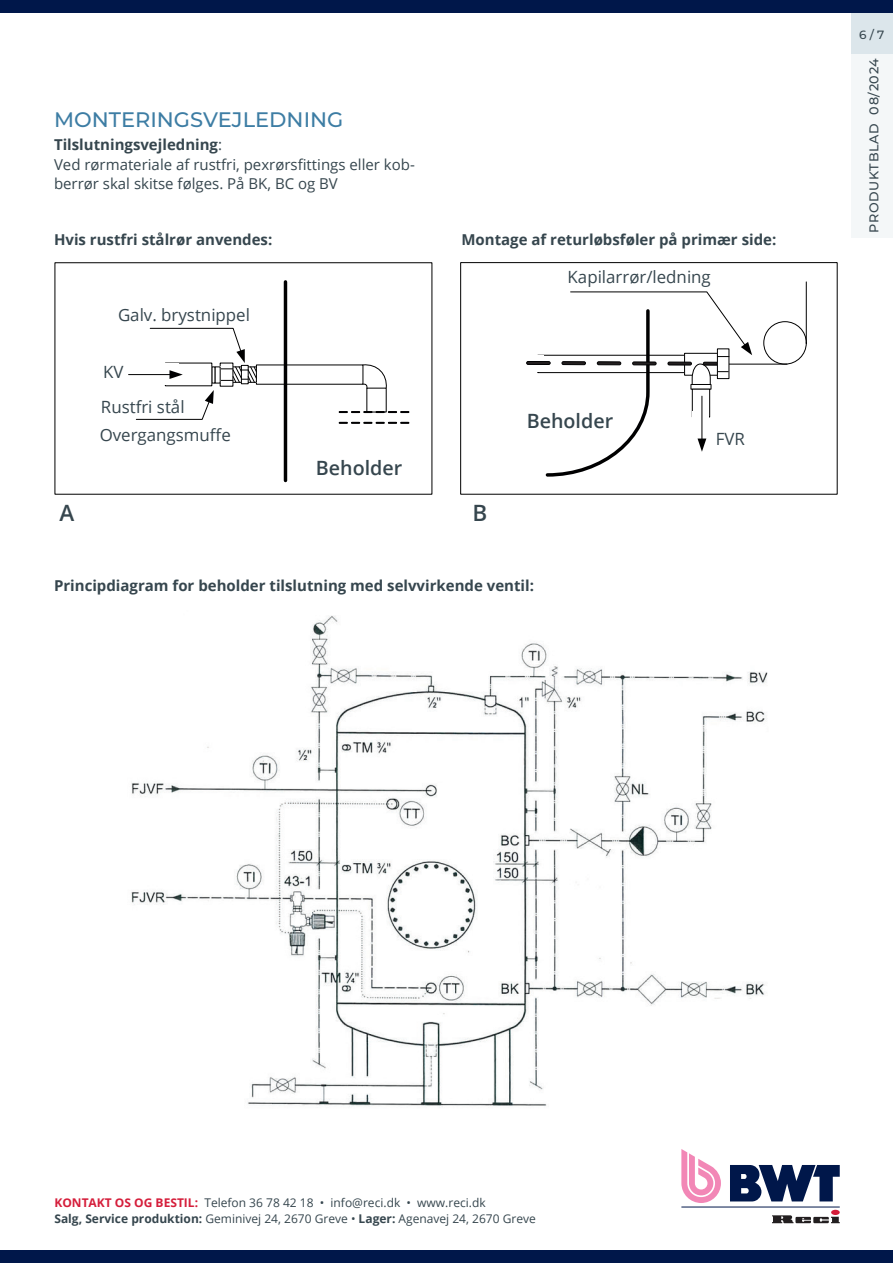
<style>
.page{position:relative;width:893px;height:1263px;background:#fff}
.page>*{position:absolute;margin:0;border:0;box-sizing:border-box;transform-origin:0 0}
.t1{font:600 22.5px "Open Sans";color:#36464e}
.t2{font:500 21px "Montserrat";color:#3d7da4}
.t3{font:600 19.65px "Open Sans";color:#36464e}
.t4{font:16.8px/36px "Open Sans";color:#36464e}
.t5{font:700 15px "Open Sans";color:#36464e}
.t6{font:15px/19.5px "Open Sans";color:#36464e}
.t7{font:500 12.75px "Montserrat";letter-spacing:.05em;color:#36464e}
.t8{font:12px/16.5px "Open Sans";color:#36464e}
.t9{font:500 12px "Montserrat";color:#36464e}
.s1{font-weight:700}
.s2{font-weight:700;color:#d51e3b}
</style>
<div class="page">
<div style="left:852px;top:54px;width:41px;height:183px;background:#f4f7f8"></div>
<div style="left:852px;top:13px;width:41px;height:41px;background:#dce6eb"></div>
<div style="left:0;top:0;width:893px;height:13px;background:#00174a"></div>
<div style="left:0;top:1250px;width:893px;height:13px;background:#00174a"></div>
<hr style="left:681px;top:1206px;width:159px;height:1px;background:#00174a">
<svg style="left:730px;top:1165px;width:110px;height:36px"></svg>
<svg style="left:681px;top:1149px;width:40px;height:54px"></svg>
<svg style="left:772px;top:1210px;width:68px;height:13px"></svg>
<hr style="left:284px;top:282px;width:3px;height:198px;background:#000001">
<svg style="left:362px;top:364px;width:25px;height:24px"></svg>
<svg style="left:339px;top:411px;width:70px;height:2px"></svg>
<svg style="left:339px;top:422px;width:70px;height:2px"></svg>
<hr style="left:129px;top:374px;width:42px;height:1px;background:#000001">
<svg style="left:136px;top:390px;width:78px;height:30px"></svg>
<div style="left:241px;top:365px;width:8px;height:19px;border:1px solid #000001"></div>
<svg style="left:149px;top:328px;width:108px;height:55px"></svg>
<div style="left:460px;top:262px;width:378px;height:233px;border:1px solid #000001"></div>
<div style="left:526px;top:361px;width:25px;height:4px;border:1px solid #000001"></div>
<div style="left:763px;top:321px;width:44px;height:43px;background:#fff;border:1px solid #000001;border-radius:50%"></div>
<hr style="left:723px;top:364px;width:64px;height:1px;background:#000001">
<hr style="left:806px;top:282px;width:1px;height:62px;background:#000001">
<svg style="left:544px;top:291px;width:208px;height:186px"></svg>
<img style="left:131px;top:615px;width:637px;height:492px">
<h2 class="t2" style="left:54px;top:105px;width:291px">MONTERINGSVEJLEDNING</h2>
<p class="t6" style="left:54px;top:135px;width:362px"><span class="s1">Tilslutningsvejledning</span>:<br>Ved rørmateriale af rustfri, pexrørsfittings eller kob&shy;berrør skal skitse følges. På BK, BC og BV</p>
<p class="t5" style="left:54px;top:229px;width:220px">Hvis rustfri stålrør anvendes:</p>
<p class="t5" style="left:461px;top:229px;width:316px">Montage af returløbsføler på primær side:</p>
<h3 class="t4" style="left:118px;top:297px;width:133px">Galv. brystnippel</h3>
<h3 class="t4" style="left:101px;top:353px;width:85px">KV<br>Rustfri stål</h3>
<h3 class="t4" style="left:100px;top:416px;width:133px">Overgangsmuffe</h3>
<h3 class="t3" style="left:316px;top:454px;width:88px">Beholder</h3>
<h1 class="t1" style="left:60px;top:498px;width:16px">A</h1>
<h1 class="t1" style="left:472px;top:498px;width:16px">B</h1>
<h3 class="t4" style="left:568px;top:259px;width:145px">Kapilarrør/ledning</h3>
<h3 class="t3" style="left:527px;top:407px;width:88px">Beholder</h3>
<h3 class="t4" style="left:716px;top:420px;width:31px">FVR</h3>
<p class="t5" style="left:54px;top:575px;width:482px">Principdiagram for beholder tilslutning med selvvirkende ventil:</p>
<p class="t9" style="left:859px;top:26px;width:27px">6 / 7</p>
<p class="t7" style="left:865px;top:233px;width:176px;rotate:-90deg">PRODUKTBLAD 08/2024</p>
<p class="t8" style="left:54px;top:1194px;width:483px"><span class="s2">KONTAKT OS OG BESTIL:</span> Telefon 36 78 42 18 • info@reci.dk • www.reci.dk<br><span class="s1">Salg, Service produktion:</span> Geminivej 24, 2670 Greve • <span class="s1">Lager:</span> Agenavej 24, 2670 Greve</p>
</div>
